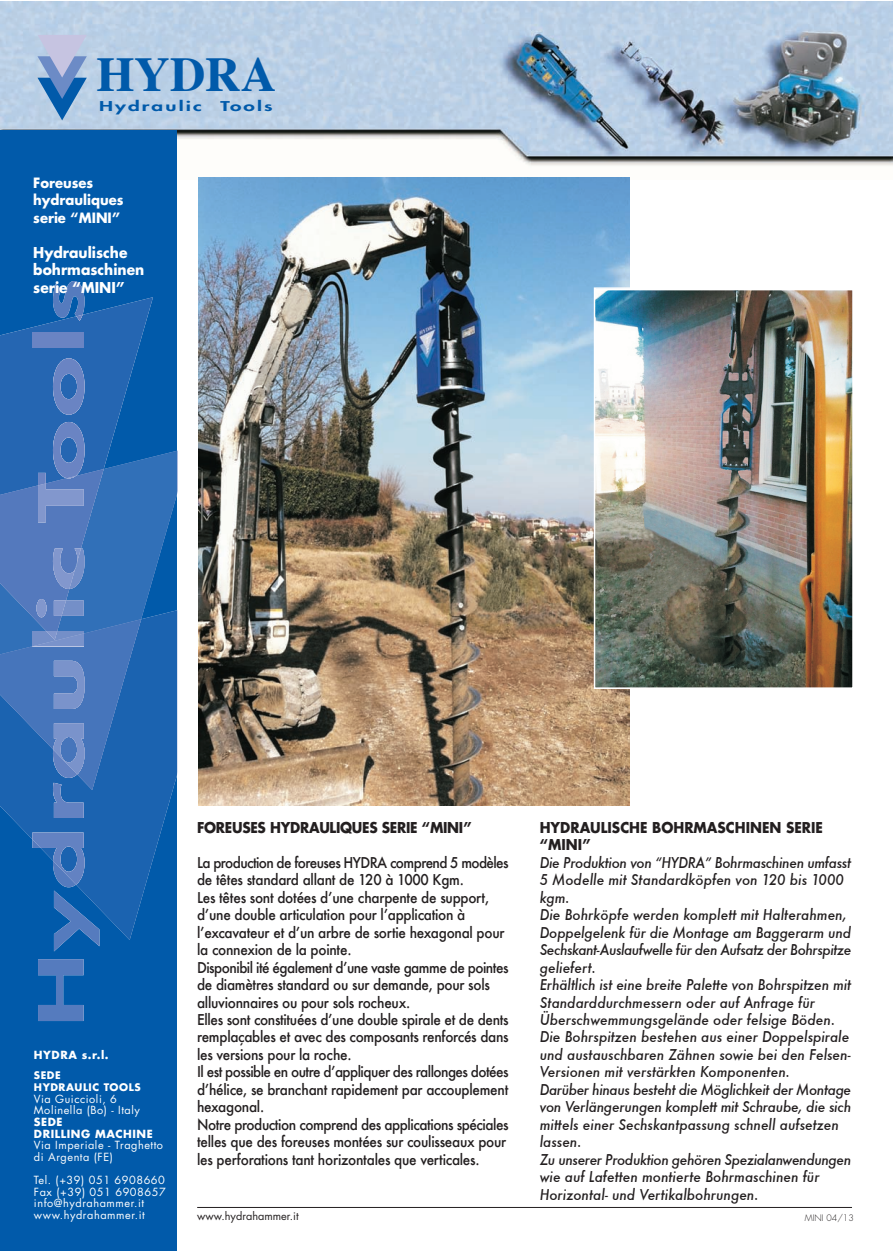
<style>
.page{position:relative;width:893px;height:1251px;background:#fff}
.page>*{position:absolute;margin:0;border:0;box-sizing:border-box;transform-origin:0 0}
.t1{font:700 48.6px "Times";color:#015aaa}
.t2{font:italic 500 14.55px/17.5px "Futura";color:#231f20;scale:.93 1}
.t3{font:500 14.55px/17.5px "Futura";letter-spacing:-.02em;color:#231f20;scale:.93 1}
.t4{font:700 14.55px/17.5px "Futura";color:#231f20;scale:.93 1}
.t5{font:700 14.55px/17.5px "Futura";color:#fff;scale:.95 1}
.t6{font:700 14.55px "Futura";letter-spacing:-.02em;color:#231f20;scale:.93 1}
.t7{font:700 13.8px/17.5px "Futura";color:#fff;scale:.95 1}
.t8{font:800 13.2px "Futura";letter-spacing:.105em;color:#015aaa;scale:1.57 1}
.t9{font:10.95px/11.7px "Futura";letter-spacing:.05em;color:#fff}
.t10{font:700 10.95px/11.7px "Futura";letter-spacing:.05em;color:#fff}
.t11{font:10.95px "Futura";color:#231f20}
.t12{font:700 10.2px/11.7px "Futura";letter-spacing:.05em;color:#fff}
.t13{font:300 8.7px "Futura";color:#231f20}
</style>
<div class="page">
<img style="left:0;top:2px;width:892px;height:178px">
<hr style="left:197px;top:1207px;width:654px;height:1px;background:#231f20">
<div style="left:0;top:131px;width:177px;height:1120px;background:#015aaa"></div>
<svg style="left:11px;top:818px;width:154px;height:122px;fill:#1b63b0"></svg>
<svg style="left:0;top:297px;width:153px;height:125px;fill:#2566b2"></svg>
<img style="left:198px;top:177px;width:431px;height:628px">
<svg style="left:37px;top:35px;width:50px;height:85px"></svg>
<svg style="left:38px;top:959px;width:46px;height:62px"></svg>
<svg style="left:32px;top:832px;width:67px;height:119px"></svg>
<svg style="left:0;top:422px;width:177px;height:396px"></svg>
<svg style="left:53px;top:358px;width:32px;height:57px"></svg>
<div style="left:32px;top:332px;width:52px;height:15px;background:#6a84c3"></div>
<svg style="left:53px;top:281px;width:32px;height:40px"></svg>
<svg style="left:76px;top:315px;width:7px;height:6px"></svg>
<img style="left:595px;top:289px;width:256px;height:398px">
<div style="left:593px;top:287px;width:260px;height:402px;border:1px solid #fff"></div>
<h1 class="t1" style="left:96px;top:55px;width:181px">HYDRA</h1>
<p class="t8" style="left:99px;top:100px;width:67px">Hydraulic</p>
<p class="t8" style="left:220px;top:100px;width:35px">Tools</p>
<p class="t7" style="left:33px;top:175px;width:96px">Foreuses hydrauliques serie “MINI”</p>
<p class="t5" style="left:33px;top:245px;width:118px">Hydraulische bohrmaschinen serie “MINI”</p>
<p class="t10" style="left:34px;top:1050px;width:76px">HYDRA s.r.l.</p>
<p class="t12" style="left:34px;top:1070px;width:108px">SEDE<br>HYDRAULIC TOOLS</p>
<p class="t9" style="left:34px;top:1093px;width:107px">Via Guiccioli, 6<br>Molinella (Bo) - Italy</p>
<p class="t10" style="left:34px;top:1117px;width:120px">SEDE<br>DRILLING MACHINE</p>
<p class="t9" style="left:34px;top:1140px;width:131px">Via Imperiale - Traghetto di Argenta (FE)</p>
<p class="t9" style="left:34px;top:1175px;width:133px">Tel. (+39) 051 6908660<br>Fax (+39) 051 6908657 info@hydrahammer.it www.hydrahammer.it</p>
<p class="t6" style="left:197px;top:820px;width:296px">FOREUSES HYDRAULIQUES SERIE “MINI”</p>
<p class="t3" style="left:197px;top:853px;width:336px">La production de foreuses HYDRA comprend 5 modèles de têtes standard allant de 120 à 1000 Kgm.<br>Les têtes sont dotées d’une charpente de support, d’une double articulation pour l’application à l’excavateur et d’un arbre de sortie hexagonal pour la connexion de la pointe.<br>Disponibil ité également d’une vaste gamme de pointes de diamètres standard ou sur demande, pour sols alluvionnaires ou pour sols rocheux.<br>Elles sont constituées d’une double spirale et de dents remplaçables et avec des composants renforcés dans les versions pour la roche.<br>Il est possible en outre d’appliquer des rallonges dotées d’hélice, se branchant rapidement par accouplement hexagonal.<br>Notre production comprend des applications spéciales telles que des foreuses montées sur coulisseaux pour les perforations tant horizontales que verticales.</p>
<p class="t4" style="left:539px;top:820px;width:306px">HYDRAULISCHE BOHRMASCHINEN SERIE “MINI”</p>
<p class="t2" style="left:539px;top:853px;width:336px">Die Produktion von “HYDRA” Bohrmaschinen umfasst 5 Modelle mit Standardköpfen von 120 bis 1000 kgm.<br>Die Bohrköpfe werden komplett mit Halterahmen, Doppelgelenk für die Montage am Baggerarm und Sechskant-Auslaufwelle für den Aufsatz der Bohrspitze geliefert.<br>Erhältlich ist eine breite Palette von Bohrspitzen mit Standarddurchmessern oder auf Anfrage für Überschwemmungsgelände oder felsige Böden.<br>Die Bohrspitzen bestehen aus einer Doppelspirale und austauschbaren Zähnen sowie bei den Felsen-Versionen mit verstärkten Komponenten.<br>Darüber hinaus besteht die Möglichkeit der Montage von Verlängerungen komplett mit Schraube, die sich mittels einer Sechskantpassung schnell aufsetzen lassen.<br>Zu unserer Produktion gehören Spezialanwendungen wie auf Lafetten montierte Bohrmaschinen für Horizontal- und Vertikalbohrungen.</p>
<p class="t11" style="left:197px;top:1211px;width:103px">www.hydrahammer.it</p>
<p class="t13" style="left:804px;top:1213px;width:50px">MINI 04/13</p>
</div>
